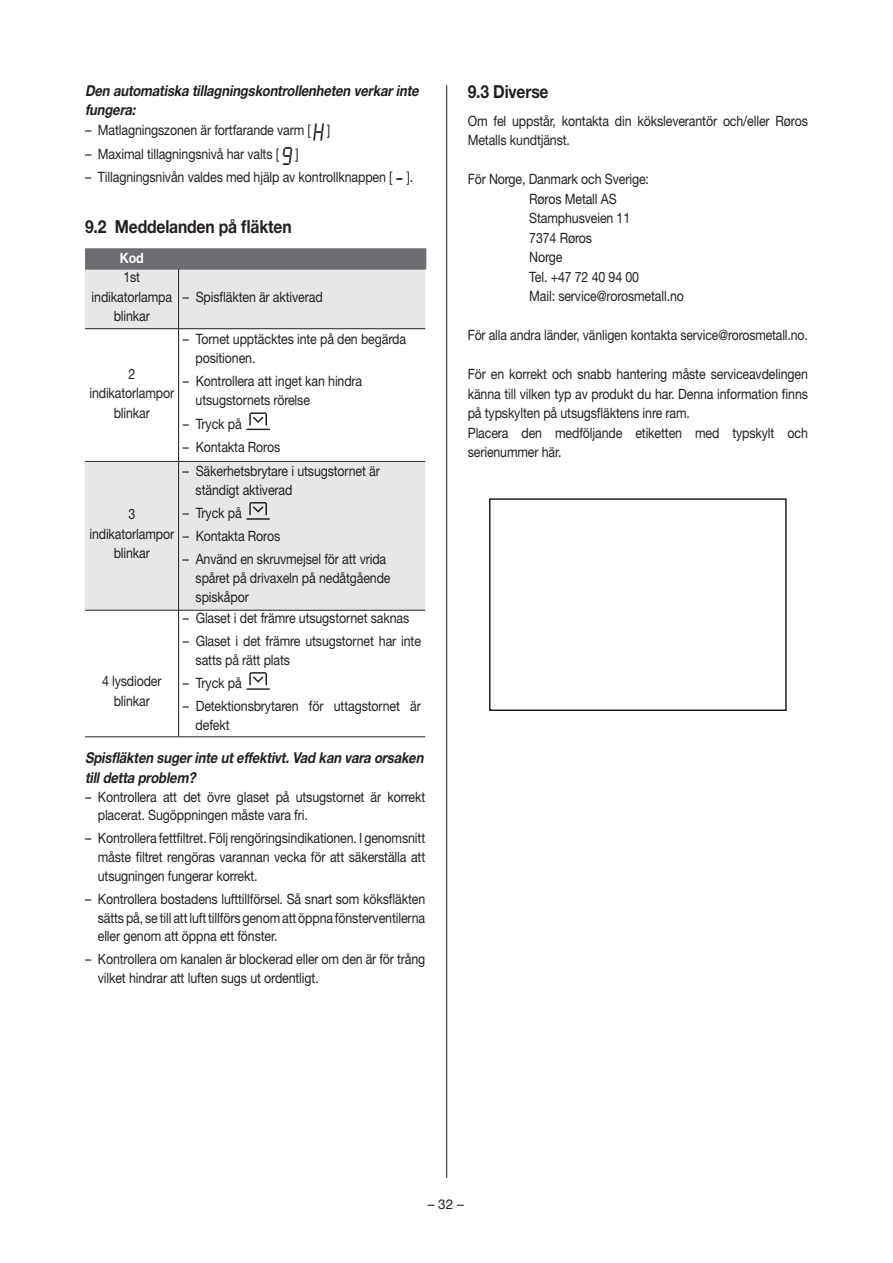
<style>
.page{position:relative;width:893px;height:1263px;background:#fff}
.page>*{position:absolute;margin:0;border:0;box-sizing:border-box;transform-origin:0 0}
.t1{font:700 18px "Helvetica Neue LT Std";letter-spacing:-.01em;color:#231f20;scale:.87 1}
.t2{font:italic 700 15px/19.5px "Helvetica Neue LTW1 G";color:#231f20;scale:.87 1}
.t3{font:14.25px/19.5px "Helvetica Neue LT Std";letter-spacing:-.01em;color:#231f20;scale:.87 1}
.t4{font:14.25px "Helvetica Neue LT Std";letter-spacing:-.01em;color:#231f20;scale:.86 1}
.t5{font:700 14.25px "Helvetica Neue LT Std";color:#fff;scale:.87 1}
.t6{font:13.5px "Helvetica Neue LT Std";color:#231f20}
.s1{font-family:"LCD Normal";font-size:22.5px}
</style>
<div class="page">
<hr style="left:446px;top:85px;width:1px;height:1093px;background:#231f20">
<div style="left:85px;top:270px;width:340px;height:58px;background:#e6e7e9"></div>
<svg style="left:85px;top:329px;width:340px;height:407px"></svg>
<hr style="left:85px;top:269px;width:94px;height:1px;background:#231f20">
<hr style="left:179px;top:269px;width:246px;height:1px;background:#231f20">
<hr style="left:178px;top:269px;width:1px;height:59px;background:#231f20">
<hr style="left:85px;top:328px;width:94px;height:1px;background:#231f20">
<hr style="left:179px;top:328px;width:246px;height:1px;background:#231f20">
<hr style="left:178px;top:329px;width:1px;height:132px;background:#231f20">
<hr style="left:85px;top:461px;width:94px;height:1px;background:#231f20">
<hr style="left:179px;top:461px;width:246px;height:1px;background:#231f20">
<hr style="left:178px;top:462px;width:1px;height:148px;background:#231f20">
<hr style="left:85px;top:610px;width:94px;height:1px;background:#231f20">
<hr style="left:179px;top:610px;width:246px;height:1px;background:#231f20">
<hr style="left:178px;top:610px;width:1px;height:126px;background:#231f20">
<hr style="left:85px;top:736px;width:94px;height:1px;background:#231f20">
<hr style="left:179px;top:736px;width:246px;height:1px;background:#231f20">
<div style="left:85px;top:248px;width:95px;height:21px;background:#6c6d70"></div>
<div style="left:179px;top:248px;width:247px;height:21px;background:#6c6d70"></div>
<svg style="left:246px;top:412px;width:24px;height:18px"></svg>
<hr style="left:246px;top:518px;width:24px;height:2px;background:#231f20">
<svg style="left:249px;top:502px;width:18px;height:13px"></svg>
<hr style="left:246px;top:688px;width:24px;height:2px;background:#231f20">
<svg style="left:249px;top:672px;width:18px;height:13px"></svg>
<div style="left:489px;top:498px;width:298px;height:213px;border:2px solid #231f20"></div>
<p class="t2" style="left:85px;top:81px;width:389px">Den automatiska tillagningskontrollenheten verkarinte fungera:</p>
<p class="t3" style="left:85px;top:120px;width:283px">– Matlagningszonen är fortfarande varm [ <span class="s1">H</span> ]</p>
<p class="t3" style="left:85px;top:143px;width:247px">– Maximal tillagningsnivå har valts [ <span class="s1">9</span> ]</p>
<p class="t3" style="left:85px;top:167px;width:379px">– Tillagningsnivån valdes med hjälp av kontrollknappen [ <span class="s1">‐</span> ].</p>
<p class="t1" style="left:85px;top:215px;width:239px">9.2 Meddelanden på fläkten</p>
<p class="t5" style="left:120px;top:249px;width:29px">Kod</p>
<p class="t3" style="left:92px;top:267px;width:94px;text-align:center">1st indikatorlampa blinkar</p>
<p class="t3" style="left:183px;top:287px;width:162px">– Spisfläkten är aktiverad</p>
<p class="t3" style="left:89px;top:364px;width:99px;text-align:center">2 indikatorlampor blinkar</p>
<p class="t3" style="left:89px;top:504px;width:99px;text-align:center">3 indikatorlampor blinkar</p>
<p class="t3" style="left:196px;top:330px;width:243px;line-height:18.8px;text-indent:-13px">– Tornet upptäcktes inte på den begärda positionen.</p>
<p class="t3" style="left:196px;top:372px;width:193px;line-height:18.8px;text-indent:-13px">– Kontrollera att inget kan hindra utsugstornets rörelse</p>
<p class="t3" style="left:183px;top:414px;width:69px">– Tryck på</p>
<p class="t3" style="left:183px;top:437px;width:113px">– Kontakta Roros</p>
<p class="t3" style="left:196px;top:461px;width:213px;line-height:18.8px;text-indent:-13px">– Säkerhetsbrytare i utsugstornet är ständigt aktiverad</p>
<p class="t3" style="left:183px;top:503px;width:69px">– Tryck på</p>
<p class="t3" style="left:183px;top:526px;width:113px">– Kontakta Roros</p>
<p class="t3" style="left:196px;top:550px;width:226px;line-height:18.8px;text-indent:-13px">– Använd en skruvmejsel för att vrida spåret på drivaxeln på nedåtgående spiskåpor</p>
<p class="t3" style="left:183px;top:608px;width:262px">– Glaset i det främre utsugstornet saknas</p>
<p class="t3" style="left:196px;top:631px;width:261px;line-height:18.8px;text-indent:-13px">– Glaset i det främre utsugstornet har inte satts på rätt plats</p>
<p class="t3" style="left:183px;top:673px;width:69px">– Tryck på</p>
<p class="t3" style="left:196px;top:697px;width:261px;line-height:18.8px;text-indent:-13px">– Detektionsbrytaren för uttagstornet är defekt</p>
<p class="t2" style="left:85px;top:748px;width:394px">Spisfläkten sugerinte uteffektivt.Vad kan vara orsaken tilldetta problem?</p>
<p class="t3" style="left:98px;top:787px;width:378px;line-height:18.8px;text-indent:-13px">– Kontrollera att det övre glaset på utsugstornet är korrekt placerat. Sugöppningen måste vara fri.</p>
<p class="t3" style="left:98px;top:829px;width:378px;line-height:18.8px;text-align:justify;text-indent:-13px">– Kontrollera fettfiltret. Följ rengöringsindikationen. I genomsnitt måste filtret rengöras varannan vecka för att säkerställa att utsugningen fungerar korrekt.</p>
<p class="t3" style="left:98px;top:889px;width:378px;line-height:18.8px;text-align:justify;text-indent:-13px">– Kontrollera bostadens lufttillförsel. Så snart som köksfläkten sätts på, se till att luft tillförs genom att öppna fönsterventilerna eller genom att öppna ett fönster.</p>
<p class="t3" style="left:98px;top:950px;width:378px;line-height:18.8px;text-indent:-13px">– Kontrollera om kanalen är blockerad eller om den är för trång vilket hindrar att luften sugs ut ordentligt.</p>
<p class="t3" style="left:102px;top:671px;width:70px;text-align:center">4 lysdioder blinkar</p>
<p class="t1" style="left:468px;top:80px;width:94px">9.3 Diverse</p>
<p class="t3" style="left:468px;top:111px;width:392px">Om fel uppstår, kontakta din köksleverantör och/eller Røros<br>Metalls kundtjänst.</p>
<p class="t3" style="left:529px;top:169px;width:179px;text-indent:-62px">För Norge, Danmark och Sverige:<br>Røros Metall AS<br>Stamphusveien 11<br>7374 Røros<br>Norge<br>Tel. +47 72 40 94 00<br>Mail: service@rorosmetall.no</p>
<p class="t4" style="left:468px;top:327px;width:397px">För alla andra länder, vänligen kontakta service@rorosmetall.no.</p>
<p class="t3" style="left:468px;top:364px;width:393px">För en korrekt och snabb hantering måste serviceavdelingen känna till vilken typ av produkt du har. Denna information finns på typskylten på utsugsfläktens inre ram.<br>Placera den medföljande etiketten med typskylt och serienummer här.</p>
<p class="t6" style="left:428px;top:1196px;width:38px">– 32 –</p>
</div>
